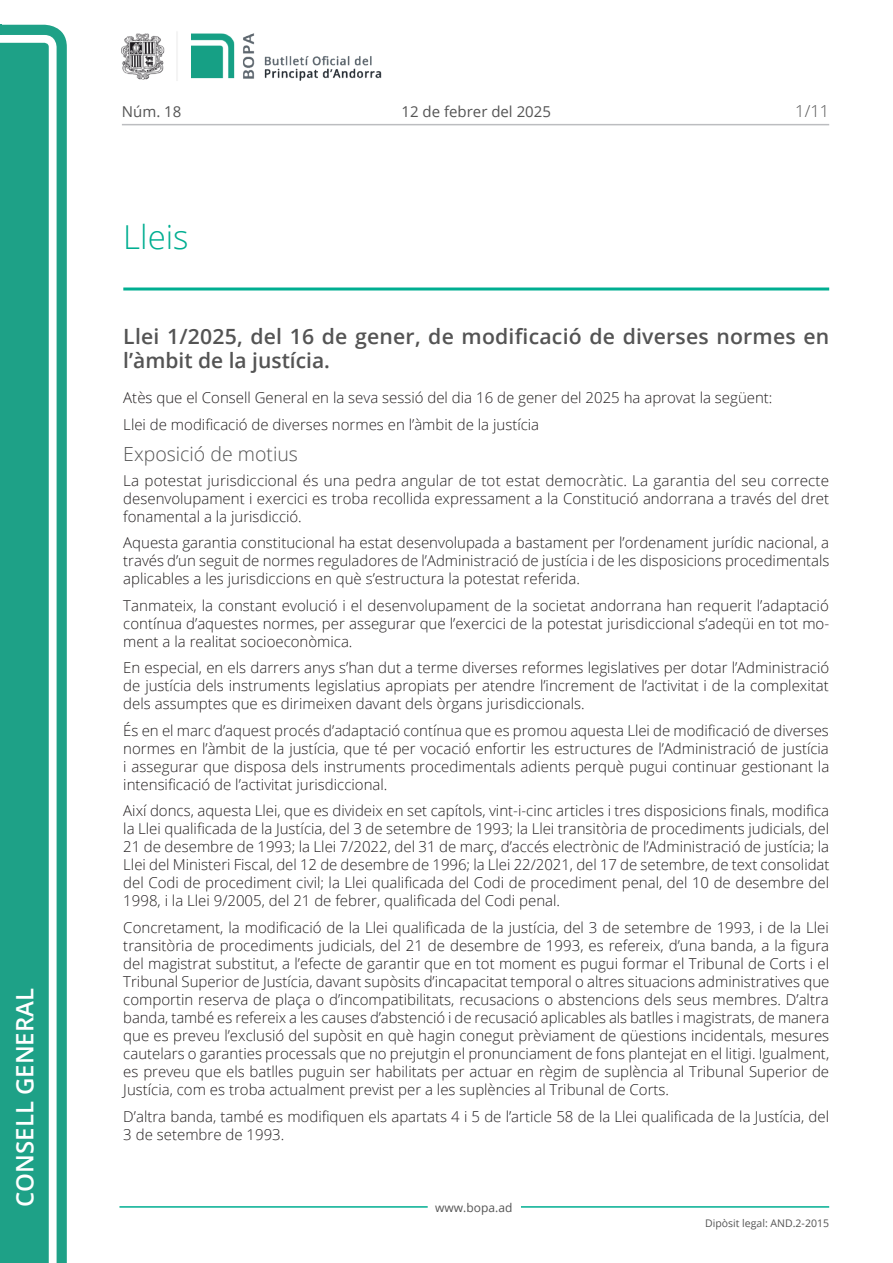
<style>
.page{position:relative;width:893px;height:1263px;background:#fff}
.page>*{position:absolute;margin:0;border:0;box-sizing:border-box;transform-origin:0 0}
.Titol_2_PAG{font:300 33px "Open Sans";color:#00ae91}
.t1{font:600 24px "Open Sans";color:#fff}
.Titol_3{font:600 21px/24px "Open Sans";letter-spacing:.01em;color:#545454}
.Titol_5{font:300 19.5px "Open Sans";color:#545454}
.t2{font:300 16.5px "Open Sans";color:#545454}
.Body_text{font:300 15px/18px "Open Sans";color:#231f20;text-align:justify}
.t3{font:15px "Open Sans";color:#545454}
.t4{font:12px "Open Sans";color:#545454}
.t5{font:10.5px "Open Sans";color:#545454}
</style>
<div class="page">
<svg style="left:0;top:25px;width:67px;height:1238px;fill:#1ea187"></svg>
<div style="left:0;top:43px;width:49px;height:1220px;background:#1ea187"></div>
<img style="left:122px;top:32px;width:260px;height:49px">
<hr style="left:119px;top:1206px;width:309px;height:2px;background:#00ae91">
<hr style="left:521px;top:1206px;width:308px;height:2px;background:#00ae91">
<hr style="left:122px;top:124px;width:707px;height:1px;background:#bcbdc0">
<hr style="left:123px;top:287px;width:706px;height:3px;background:#00ae91">
<h2 class="t1" style="left:8px;top:1207px;width:220px;rotate:-90deg">Consell General</h2>
<p class="t3" style="left:122px;top:102px;width:61px">Núm. 18</p>
<p class="t3" style="left:402px;top:102px;width:151px">12 de febrer del 2025</p>
<p class="Titol_2_PAG" style="left:123px;top:215px;width:67px">Lleis</p>
<p class="t2" style="left:795px;top:100px;width:35px">1/11</p>
<p class="Titol_3" style="left:123px;top:324px;width:708px">Llei 1/2025, del 16 de gener, de modificació de diverses normes en l’àmbit de la justícia.</p>
<p class="Body_text" style="left:123px;top:388px;width:651px">Atès que el Consell General en la seva sessió del dia 16 de gener del 2025 ha aprovat la següent:</p>
<p class="Body_text" style="left:123px;top:415px;width:417px">Llei de modificació de diverses normes en l’àmbit de la justícia</p>
<p class="Titol_5" style="left:123px;top:440px;width:176px">Exposició de motius</p>
<p class="Body_text" style="left:123px;top:471px;width:707px">La potestat jurisdiccional és una pedra angular de tot estat democràtic. La garantia del seu correcte desenvolupament i exercici es troba recollida expressament a la Constitució andorrana a través del dret fonamental a la jurisdicció.</p>
<p class="Body_text" style="left:123px;top:534px;width:708px">Aquesta garantia constitucional ha estat desenvolupada a bastament per l’ordenament jurídic nacional, a través d’un seguit de normes reguladores de l’Administració de justícia i de les disposicions procedimentals aplicables a les jurisdiccions en què s’estructura la potestat referida.</p>
<p class="Body_text" style="left:123px;top:596px;width:707px">Tanmateix, la constant evolució i el desenvolupament de la societat andorrana han requerit l’adaptació contínua d’aquestes normes, per assegurar que l’exercici de la potestat jurisdiccional s’adeqüi en tot mo&shy;ment a la realitat socioeconòmica.</p>
<p class="Body_text" style="left:123px;top:659px;width:707px">En especial, en els darrers anys s’han dut a terme diverses reformes legislatives per dotar l’Administració de justícia dels instruments legislatius apropiats per atendre l’increment de l’activitat i de la complexitat dels assumptes que es dirimeixen davant dels òrgans jurisdiccionals.</p>
<p class="Body_text" style="left:123px;top:721px;width:707px">És en el marc d’aquest procés d’adaptació contínua que es promou aquesta Llei de modificació de diverses normes en l’àmbit de la justícia, que té per vocació enfortir les estructures de l’Administració de justícia i assegurar que disposa dels instruments procedimentals adients perquè pugui continuar gestionant la intensificació de l’activitat jurisdiccional.</p>
<p class="Body_text" style="left:123px;top:802px;width:708px">Així doncs, aquesta Llei, que es divideix en set capítols, vint-i-cinc articles i tres disposicions finals, modifica la Llei qualificada de la Justícia, del 3 de setembre de 1993; la Llei transitòria de procediments judicials, del 21 de desembre de 1993; la Llei 7/2022, del 31 de març, d’accés electrònic de l’Administració de justícia; la Llei del Ministeri Fiscal, del 12 de desembre de 1996; la Llei 22/2021, del 17 de setembre, de text consolidat del Codi de procediment civil; la Llei qualificada del Codi de procediment penal, del 10 de desembre del 1998, i la Llei 9/2005, del 21 de febrer, qualificada del Codi penal.</p>
<p class="Body_text" style="left:123px;top:918px;width:708px">Concretament, la modificació de la Llei qualificada de la justícia, del 3 de setembre de 1993, i de la Llei transitòria de procediments judicials, del 21 de desembre de 1993, es refereix, d’una banda, a la figura del magistrat substitut, a l’efecte de garantir que en tot moment es pugui formar el Tribunal de Corts i el Tribunal Superior de Justícia, davant supòsits d’incapacitat temporal o altres situacions administratives que comportin reserva de plaça o d’incompatibilitats, recusacions o abstencions dels seus membres. D’altra banda, també es refereix a les causes d’abstenció i de recusació aplicables als batlles i magistrats, de manera que es preveu l’exclusió del supòsit en què hagin conegut prèviament de qüestions incidentals, mesures cautelars o garanties processals que no prejutgin el pronunciament de fons plantejat en el litigi. Igualment, es preveu que els batlles puguin ser habilitats per actuar en règim de suplència al Tribunal Superior de Justícia, com es troba actualment previst per a les suplències al Tribunal de Corts.</p>
<p class="Body_text" style="left:123px;top:1107px;width:707px">D’altra banda, també es modifiquen els apartats 4 i 5 de l’article 58 de la Llei qualificada de la Justícia, del<br>3 de setembre de 1993.</p>
<p class="t4" style="left:435px;top:1199px;width:79px">www.bopa.ad</p>
<p class="t5" style="left:705px;top:1216px;width:125px">Dipòsit legal: AND.2-2015</p>
</div>
